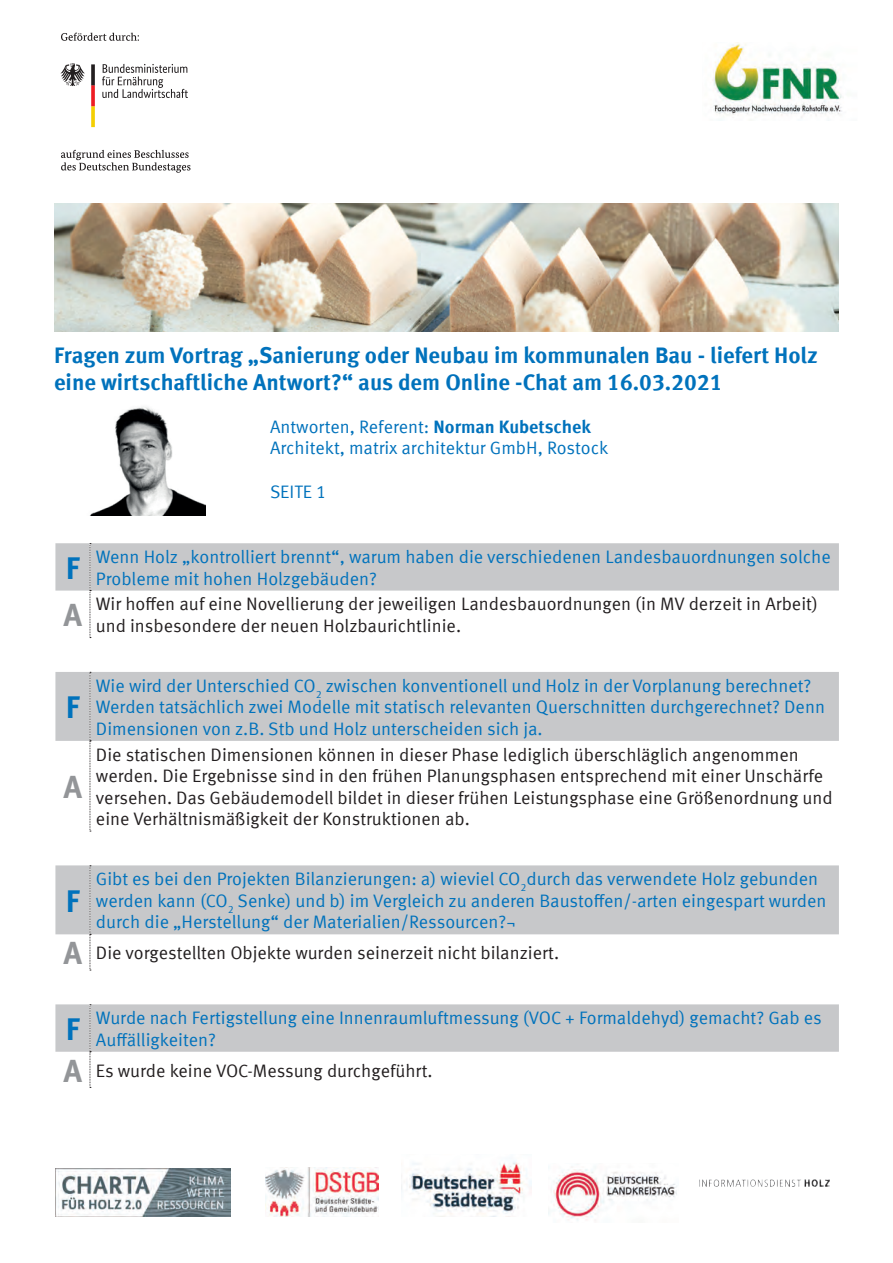
<style>
.page{position:relative;width:893px;height:1263px;background:#fff}
.page>*{position:absolute;margin:0;border:0;box-sizing:border-box;transform-origin:0 0}
.t1{font:700 31.5px "Meta Offc";color:#0072bc}
.t2{font:700 31.5px "Meta Offc";color:#939598}
.t3{font:700 22.5px/27px "Meta Offc";color:#0072bc}
.t4{font:18px/21.6px "Meta Offc Norm";color:#0072bc}
.t5{font:18px/21.6px "Meta Offc Norm";color:#231f20}
.s1{font-family:"Meta Offc";font-weight:700}
.s2{font-family:"Meta Offc";font-weight:700;font-size:31.5px;color:#939598}
</style>
<div class="page">
<img style="left:54px;top:204px;width:785px;height:127px">
<img style="left:266px;top:1167px;width:112px;height:49px">
<img style="left:401px;top:1161px;width:130px;height:56px">
<img style="left:549px;top:1167px;width:128px;height:54px">
<img style="left:699px;top:1180px;width:130px;height:7px">
<img style="left:55px;top:1168px;width:175px;height:48px">
<svg style="left:55px;top:543px;width:784px;height:509px"></svg>
<svg style="left:90px;top:672px;width:1px;height:160px"></svg>
<svg style="left:90px;top:865px;width:1px;height:106px"></svg>
<svg style="left:90px;top:1004px;width:1px;height:84px"></svg>
<svg style="left:90px;top:543px;width:1px;height:95px"></svg>
<svg style="left:61px;top:33px;width:78px;height:8px"></svg>
<svg style="left:61px;top:150px;width:130px;height:23px"></svg>
<svg style="left:60px;top:63px;width:25px;height:23px"></svg>
<svg style="left:91px;top:64px;width:4px;height:63px"></svg>
<svg style="left:102px;top:64px;width:86px;height:34px"></svg>
<img style="left:712px;top:43px;width:130px;height:75px">
<img style="left:90px;top:406px;width:116px;height:109px">
<p class="t3" style="left:54px;top:342px;width:765px">Fragen zum Vortrag „Sanierung oder Neubau im kommunalen Bau - liefert Holz eine wirtschaftliche Antwort?“ aus dem Online -Chat am 16.03.2021</p>
<p class="t4" style="left:270px;top:416px;width:340px">Antworten, Referent: <span class="s1">Norman Kubetschek<br></span>Architekt, matrix architektur GmbH, Rostock</p>
<p class="t4" style="left:270px;top:481px;width:58px">SEITE 1</p>
<h1 class="t1" style="left:66px;top:549px;width:16px">F</h1>
<p class="t4" style="left:96px;top:546px;width:736px">Wenn Holz „kontrolliert brennt“, warum haben die verschiedenen Landesbauordnungen solche<br>Probleme mit hohen Holzgebäuden?</p>
<h1 class="t2" style="left:63px;top:597px;width:20px">A</h1>
<p class="t5" style="left:96px;top:594px;width:723px">Wir hoffen auf eine Novellierung der jeweiligen Landesbauordnungen (in MV derzeit in Arbeit) und insbesondere der neuen Holzbaurichtlinie.</p>
<h1 class="t1" style="left:66px;top:689px;width:16px">F</h1>
<h1 class="t2" style="left:63px;top:768px;width:20px">A</h1>
<p class="t4" style="left:96px;top:675px;width:730px">Wie wird der Unterschied CO<sub>2</sub> zwischen konventionell und Holz in der Vorplanung berechnet?<br>Werden tatsächlich zwei Modelle mit statisch relevanten Querschnitten durchgerechnet? Denn<br>Dimensionen von z.B. Stb und Holz unterscheiden sich ja.</p>
<p class="t5" style="left:96px;top:744px;width:738px">Die statischen Dimensionen können in dieser Phase lediglich überschläglich angenommen werden. Die Ergebnisse sind in den frühen Planungsphasen entsprechend mit einer Unschärfe versehen. Das Gebäudemodell bildet in dieser frühen Leistungsphase eine Größenordnung und eine Verhältnismäßigkeit der Konstruktionen ab.</p>
<p class="t4" style="left:96px;top:868px;width:732px">Gibt es bei den Projekten Bilanzierungen: a) wieviel CO<sub>2</sub>durch das verwendete Holz gebunden werden kann (CO<sub>2</sub> Senke) und b) im Vergleich zu anderen Baustoffen/-arten eingespart wurden durch die „Herstellung“ der Materialien/Ressourcen?¬</p>
<p class="t5" style="left:63px;top:943px;width:497px"><span class="s2">A</span> Die vorgestellten Objekte wurden seinerzeit nicht bilanziert.</p>
<h1 class="t1" style="left:66px;top:882px;width:16px">F</h1>
<h1 class="t1" style="left:66px;top:1010px;width:16px">F</h1>
<p class="t4" style="left:96px;top:1007px;width:727px">Wurde nach Fertigstellung eine Innenraumluftmessung (VOC + Formaldehyd) gemacht? Gab es<br>Auffälligkeiten?</p>
<p class="t5" style="left:63px;top:1060px;width:371px"><span class="s2">A</span> Es wurde keine VOC-Messung durchgeführt.</p>
</div>
